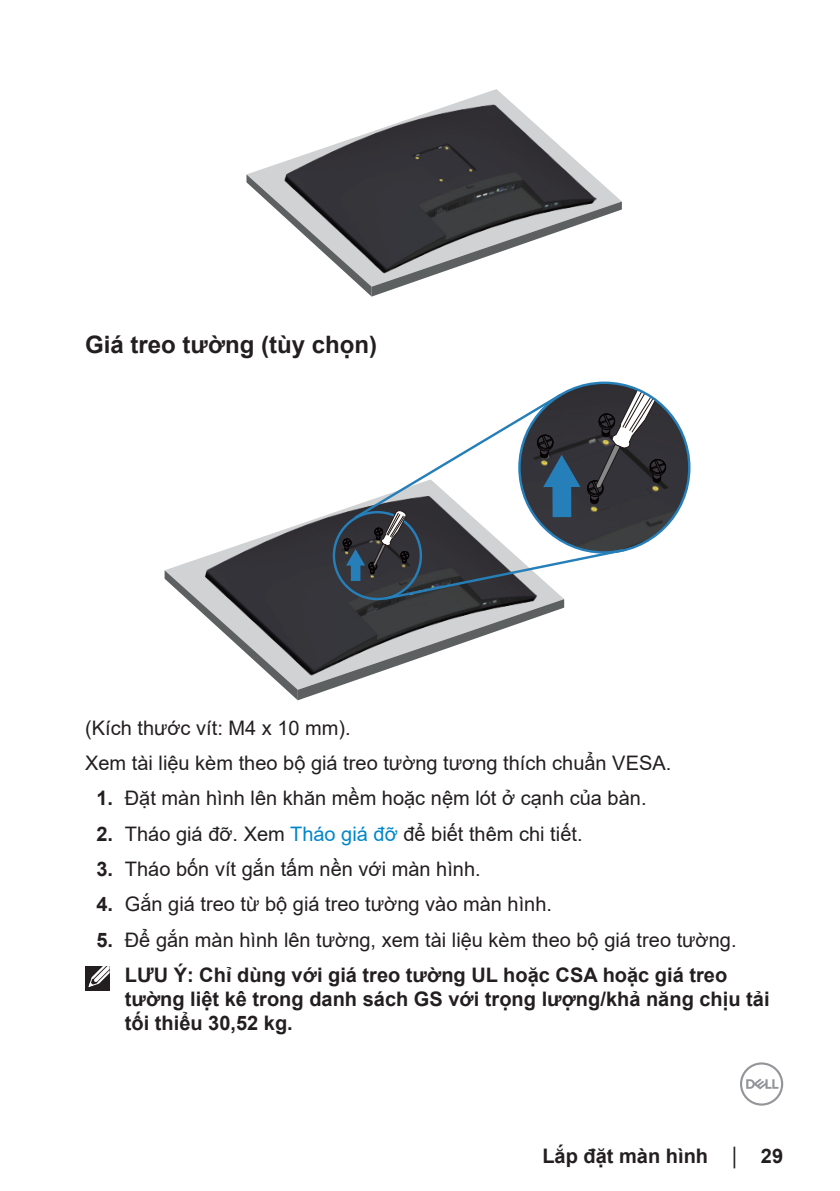
<style>
.page{position:relative;width:840px;height:1191px;background:#fff}
.page>*{position:absolute;margin:0;border:0;box-sizing:border-box;transform-origin:0 0}
.Head2{font:700 24px "Arial";color:#231f20}
.text{font:20px "Arial";color:#231f20}
.text-2{font:700 20px/24px "Arial";color:#231f20}
.s1{font-weight:700}
.s2{color:#0087cb}
.s3{font-family:"Times New Roman";font-weight:400;font-size:18px}
</style>
<div class="page">
<svg style="left:740px;top:1062px;width:42px;height:43px"></svg>
<svg style="left:246px;top:174px;width:375px;height:122px"></svg>
<img style="left:276px;top:94px;width:324px;height:192px">
<svg style="left:164px;top:383px;width:524px;height:317px"></svg>
<div style="left:85px;top:966px;width:24px;height:24px;background:#231f20"></div>
<svg style="left:88px;top:966px;width:22px;height:22px"></svg>
<p class="Head2" style="left:85px;top:327px;width:293px">Giá treo tường (tùy chọn)</p>
<p class="text" style="left:85px;top:713px;width:267px">(Kích thước vít: M4 x 10 mm).</p>
<p class="text" style="left:85px;top:749px;width:587px">Xem tài liệu kèm theo bộ giá treo tường tương thích chuẩn VESA.</p>
<p class="text" style="left:96px;top:784px;width:551px"><span class="s1">1.</span> Đặt màn hình lên khăn mềm hoặc nệm lót ở cạnh của bàn.</p>
<p class="text" style="left:96px;top:819px;width:487px"><span class="s1">2.</span> Tháo giá đỡ. Xem <span class="s2">Tháo giá đỡ</span> để biết thêm chi tiết.</p>
<p class="text" style="left:96px;top:855px;width:385px"><span class="s1">3.</span> Tháo bốn vít gắn tấm nền với màn hình.</p>
<p class="text" style="left:96px;top:890px;width:457px"><span class="s1">4.</span> Gắn giá treo từ bộ giá treo tường vào màn hình.</p>
<p class="text" style="left:96px;top:925px;width:641px"><span class="s1">5.</span> Để gắn màn hình lên tường, xem tài liệu kèm theo bộ giá treo tường.</p>
<p class="text-2" style="left:125px;top:963px;width:645px">LƯU Ý: Chỉ dùng với giá treo tường UL hoặc CSA hoặc giá treo tường liệt kê trong danh sách GS với trọng lượng/khả năng chịu tải tối thiểu 30,52 kg.</p>
<p class="text-2" style="left:542px;top:1143px;width:242px">Lắp đặt màn hình <span class="s3">│</span> 29</p>
</div>
